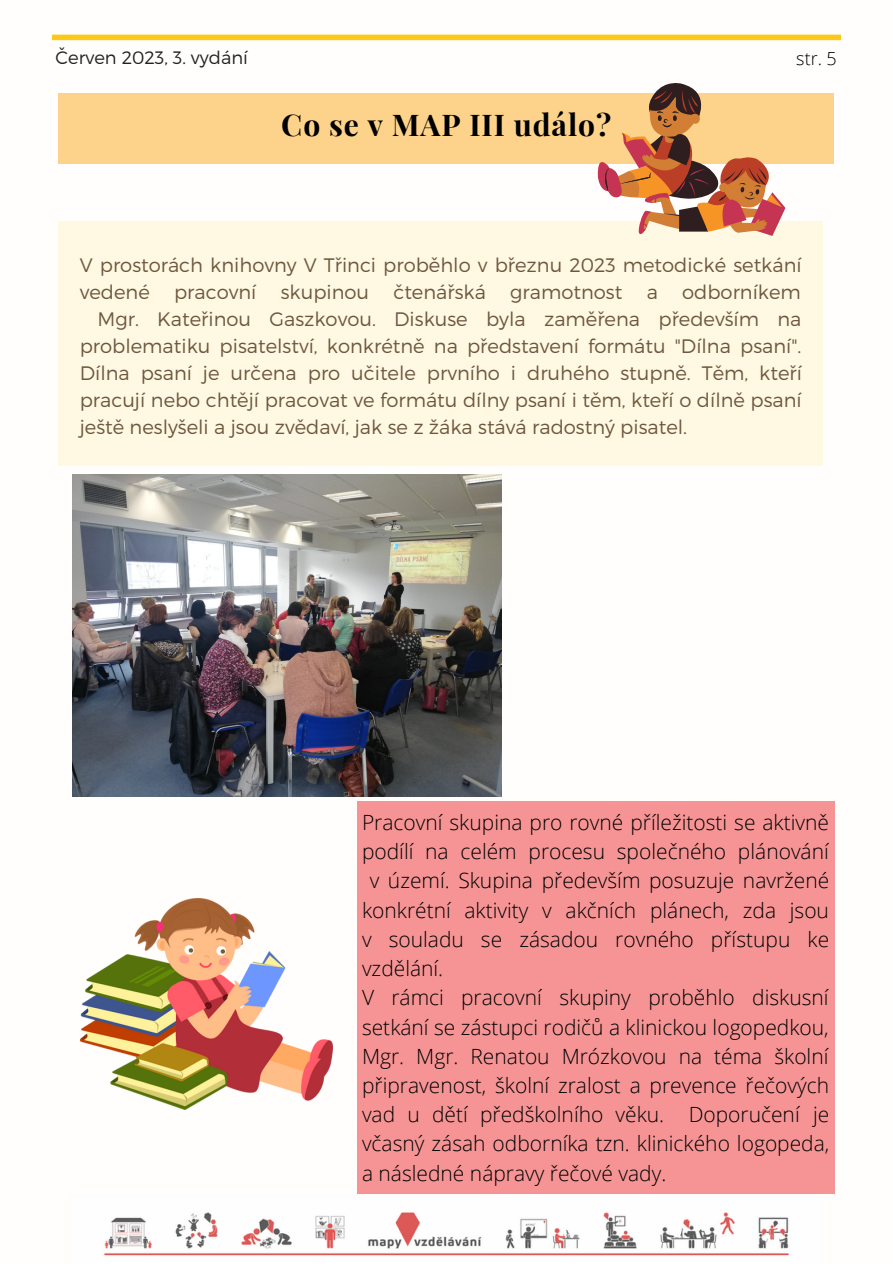
<style>
.page{position:relative;width:893px;height:1264px;background:#fff}
.page>*{position:absolute;margin:0;border:0;box-sizing:border-box;transform-origin:0 0}
.t1{font:700 30px "Playfair Display";letter-spacing:.03em;color:#000}
.t2{font:300 21px/29.2px "Open Sans";color:#000;text-align:justify}
.t3{font:300 19.5px "Montserrat";color:#6d573e}
.t4{font:300 18px "Montserrat";color:#222}
.t5{font:300 18px "Open Sans";color:#000}
</style>
<div class="page">
<img style="left:104px;top:1212px;width:685px;height:44px">
<svg style="left:53px;top:34px;width:787px;height:7px;background:#fdd346"></svg>
<div style="left:58px;top:221px;width:764px;height:245px;background:#fff8e2"></div>
<div style="left:59px;top:93px;width:774px;height:70px;background:#fdd28a"></div>
<img style="left:73px;top:474px;width:428px;height:322px">
<img style="left:81px;top:898px;width:251px;height:211px">
<div style="left:357px;top:801px;width:477px;height:392px;background:#f69495"></div>
<svg style="left:597px;top:83px;width:188px;height:153px"></svg>
<p class="t4" style="left:55px;top:46px;width:194px">Červen 2023, 3. vydání</p>
<p class="t1" style="left:281px;top:104px;width:331px">Co se v MAP III událo?</p>
<p class="t5" style="left:796px;top:46px;width:42px">str. 5</p>
<p class="t3" style="left:80px;top:252px;width:723px">V prostorách knihovny V Třinci proběhlo v březnu 2023 metodické setkání</p>
<p class="t3" style="left:80px;top:279px;width:722px">vedené pracovní skupinou čtenářská gramotnost a odborníkem</p>
<p class="t3" style="left:97px;top:306px;width:705px">Mgr. Kateřinou Gaszkovou. Diskuse byla zaměřena především na</p>
<p class="t3" style="left:80px;top:333px;width:723px">problematiku pisatelství, konkrétně na představení formátu "Dílna psaní".</p>
<p class="t3" style="left:80px;top:360px;width:723px">Dílna psaní je určena pro učitele prvního i druhého stupně. Těm, kteří</p>
<p class="t3" style="left:80px;top:387px;width:723px">pracují nebo chtějí pracovat ve formátu dílny psaní i těm, kteří o dílně psaní</p>
<p class="t3" style="left:80px;top:414px;width:608px">ještě neslyšeli a jsou zvědaví, jak se z žáka stává radostný pisatel.</p>
<p class="t2" style="left:362px;top:807px;width:468px">Pracovní skupina pro rovné příležitosti se aktivně</p>
<p class="t2" style="left:362px;top:836px;width:468px">podílí na celém procesu společného plánování</p>
<p class="t2" style="left:369px;top:865px;width:461px">v území. Skupina především posuzuje navržené</p>
<p class="t2" style="left:362px;top:894px;width:468px">konkrétní aktivity v akčních plánech, zda jsou</p>
<p class="t2" style="left:362px;top:924px;width:468px">v souladu se zásadou rovného přístupu ke</p>
<p class="t2" style="left:362px;top:953px;width:83px">vzdělání.</p>
<p class="t2" style="left:362px;top:982px;width:469px">V rámci pracovní skupiny proběhlo diskusní setkání se zástupci rodičů a klinickou logopedkou, Mgr. Mgr. Renatou Mrózkovou na téma školní připravenost, školní zralost a prevence řečových vad u dětí předškolního věku. Doporučení je včasný zásah odborníka tzn. klinického logopeda, a následné nápravy řečové vady.</p>
</div>
